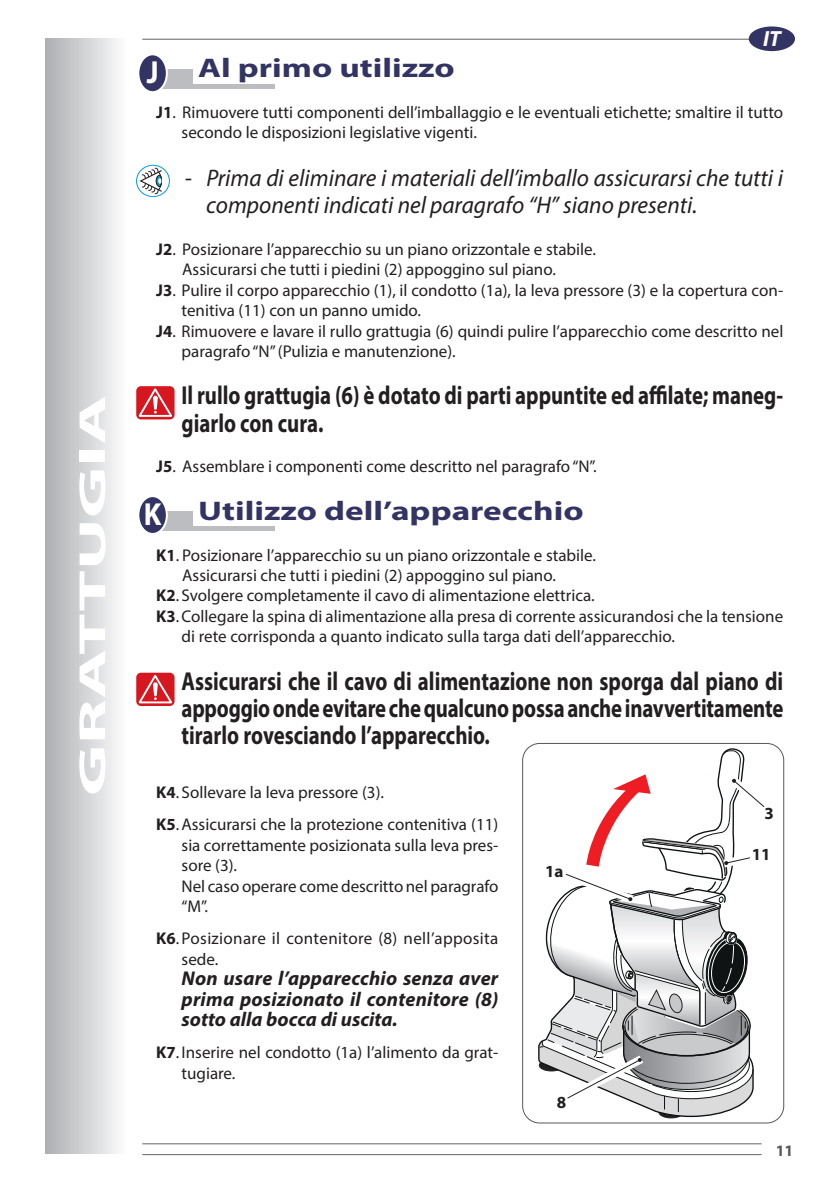
<style>
.page{position:relative;width:840px;height:1191px;background:#fff}
.page>*{position:absolute;margin:0;border:0;box-sizing:border-box;transform-origin:0 0}
.t1{font:700 38px "Myriad Pro";color:#fff;scale:2 1}
.t2{font:700 32px "Myriad Pro";color:#fff;scale:.9 1}
.Titolo_1{font:700 27px "Myriad Pro";color:#343464;scale:1.3 1}
.Attenzione{font:700 26px/27px "Myriad Pro";color:#231f20;scale:.8 1}
.Attenzione-2{font:italic 24px/27px "Myriad Pro";color:#231f20}
.t3{font:italic 700 22px "Myriad Pro";color:#fff}
.Testo_tabulato_1{font:italic 700 20px/20.4px "Myriad Pro";letter-spacing:.005em;color:#231f20;text-align:justify}
.Testo_tabulato_1-2{font:17px/20.4px "Myriad Pro";color:#231f20}
.Testo_tabulato_1-3{font:17px/20.4px "Myriad Pro";letter-spacing:.02em;color:#231f20}
.testo_tab{font:700 17px "Myriad Pro";color:#231f20}
.t4{font:700 16px "Myriad Pro";color:#57585a}
.s1{font-weight:700}
</style>
<div class="page">
<hr style="left:142px;top:1143px;width:619px;height:1px;background:#636366">
<hr style="left:142px;top:39px;width:619px;height:1px;background:#636366">
<hr style="left:142px;top:1154px;width:619px;height:1px;background:#636366">
<div style="left:748px;top:26px;width:46px;height:25px;background:#343464;border-radius:50%"></div>
<div style="left:45px;top:39px;width:81px;height:1114px;background:linear-gradient(to right,#adaeb1,#fbfcfc)"></div>
<svg style="left:138px;top:168px;width:25px;height:26px"></svg>
<div style="left:136px;top:165px;width:34px;height:32px;border:1px solid #009fda;border-radius:50%"></div>
<svg style="left:136px;top:386px;width:38px;height:33px"></svg>
<svg style="left:137px;top:386px;width:37px;height:32px"></svg>
<svg style="left:136px;top:672px;width:38px;height:34px"></svg>
<svg style="left:137px;top:672px;width:37px;height:33px"></svg>
<div style="left:137px;top:69px;width:56px;height:16px;background:#bcbdc0"></div>
<div style="left:137px;top:84px;width:138px;height:5px;background:#bcbdc0"></div>
<div style="left:137px;top:510px;width:56px;height:16px;background:#bcbdc0"></div>
<hr style="left:137px;top:526px;width:138px;height:4px;background:#bcbdc0">
<div style="left:136px;top:57px;width:11px;height:33px;background:#fff"></div>
<div style="left:138px;top:54px;width:29px;height:38px;background:#343464;border-radius:50%"></div>
<div style="left:137px;top:53px;width:31px;height:40px;border:2px solid #fff;border-radius:50%"></div>
<div style="left:136px;top:499px;width:11px;height:33px;background:#fff"></div>
<div style="left:138px;top:496px;width:29px;height:38px;background:#343464;border-radius:50%"></div>
<div style="left:137px;top:495px;width:31px;height:40px;border:2px solid #fff;border-radius:50%"></div>
<div style="left:658px;top:1106px;width:25px;height:12px;border:1px solid #231f20;border-radius:50%"></div>
<div style="left:522px;top:743px;width:261px;height:380px;border:1px solid #57585a;border-radius:17px"></div>
<svg style="left:538px;top:748px;width:227px;height:369px"></svg>
<h1 class="t1" style="left:68px;top:796px;width:202px;rotate:-90deg">GRATTUGIA</h1>
<p class="t3" style="left:762px;top:25px;width:19px">IT</p>
<p class="Titolo_1" style="left:198px;top:50px;width:199px">Al primo utilizzo</p>
<p class="Testo_tabulato_1-2" style="left:181px;top:102px;width:602px;text-indent:-25px"><span class="s1">J1</span>. Rimuovere tutti componenti dell’imballaggio e le eventuali etichette; smaltire il tutto secondo le disposizioni legislative vigenti.</p>
<p class="Attenzione-2" style="left:206px;top:164px;width:578px;text-indent:-22px">- Prima di eliminare i materiali dell’imballo assicurarsi che tutti i componenti indicati nel paragrafo “H” siano presenti.</p>
<p class="Testo_tabulato_1-2" style="left:156px;top:239px;width:441px"><span class="s1">J2</span>. Posizionare l’apparecchio su un piano orizzontale e stabile.</p>
<p class="Testo_tabulato_1-2" style="left:182px;top:259px;width:375px">Assicurarsi che tutti i piedini (2) appoggino sul piano.</p>
<p class="Testo_tabulato_1-2" style="left:181px;top:280px;width:603px;text-indent:-25px"><span class="s1">J3</span>. Pulire il corpo apparecchio (1), il condotto (1a), la leva pressore (3) e la copertura con&shy;tenitiva (11) con un panno umido.</p>
<p class="Testo_tabulato_1-2" style="left:181px;top:320px;width:603px;text-indent:-25px"><span class="s1">J4</span>. Rimuovere e lavare il rullo grattugia (6) quindi pulire l’apparecchio come descritto nel paragrafo “N” (Pulizia e manutenzione).</p>
<p class="Attenzione" style="left:181px;top:381px;width:753px">Il rullo grattugia (6) è dotato di parti appuntite ed affilate; maneg&shy;giarlo con cura.</p>
<p class="Testo_tabulato_1-2" style="left:156px;top:456px;width:441px"><span class="s1">J5</span>. Assemblare i componenti come descritto nel paragrafo “N”.</p>
<p class="Titolo_1" style="left:198px;top:493px;width:298px">Utilizzo dell’apparecchio</p>
<p class="Testo_tabulato_1-2" style="left:156px;top:544px;width:441px"><span class="s1">K1</span>. Posizionare l’apparecchio su un piano orizzontale e stabile.</p>
<p class="Testo_tabulato_1-2" style="left:182px;top:565px;width:375px">Assicurarsi che tutti i piedini (2) appoggino sul piano.</p>
<p class="Testo_tabulato_1-2" style="left:156px;top:585px;width:440px"><span class="s1">K2</span>. Svolgere completamente il cavo di alimentazione elettrica.</p>
<p class="Testo_tabulato_1-2" style="left:181px;top:605px;width:602px;text-indent:-25px"><span class="s1">K3</span>.Collegare la spina di alimentazione alla presa di corrente assicurandosi che la tensione di rete corrisponda a quanto indicato sulla targa dati dell’apparecchio.</p>
<p class="Attenzione" style="left:181px;top:666px;width:753px;text-align:justify">Assicurarsi che il cavo di alimentazione non sporga dal piano di appoggio onde evitare che qualcuno possa anche inavvertitamente tirarlo rovesciando l’apparecchio.</p>
<p class="t2" style="left:147px;top:52px;width:15px">J</p>
<p class="t2" style="left:144px;top:493px;width:21px">K</p>
<p class="Testo_tabulato_1-2" style="left:156px;top:781px;width:229px"><span class="s1">K4</span>. Sollevare la leva pressore (3).</p>
<p class="Testo_tabulato_1-2" style="left:181px;top:814px;width:318px;text-align:justify;text-indent:-25px"><span class="s1">K5</span>.Assicurarsi che la protezione contenitiva (11) sia correttamente posizionata sulla leva pres&shy;sore (3).</p>
<p class="Testo_tabulato_1-2" style="left:181px;top:875px;width:318px">Nel caso operare come descritto nel paragrafo “M”.</p>
<p class="Testo_tabulato_1-3" style="left:181px;top:928px;width:318px;text-indent:-25px"><span class="s1">K6</span>. Posizionare il contenitore (8) nell’apposita sede.</p>
<p class="Testo_tabulato_1" style="left:181px;top:967px;width:318px">Non usare l’apparecchio senza aver prima posizionato il contenitore (8) sotto alla bocca di uscita.</p>
<p class="Testo_tabulato_1-2" style="left:181px;top:1042px;width:318px;text-indent:-25px"><span class="s1">K7</span>. Inserire nel condotto (1a) l’alimento da grat&shy;tugiare.</p>
<p class="testo_tab" style="left:544px;top:860px;width:20px">1a</p>
<p class="testo_tab" style="left:556px;top:1091px;width:11px">8</p>
<p class="testo_tab" style="left:764px;top:802px;width:11px">3</p>
<p class="testo_tab" style="left:751px;top:843px;width:20px">11</p>
<p class="t4" style="left:775px;top:1140px;width:19px">11</p>
</div>
